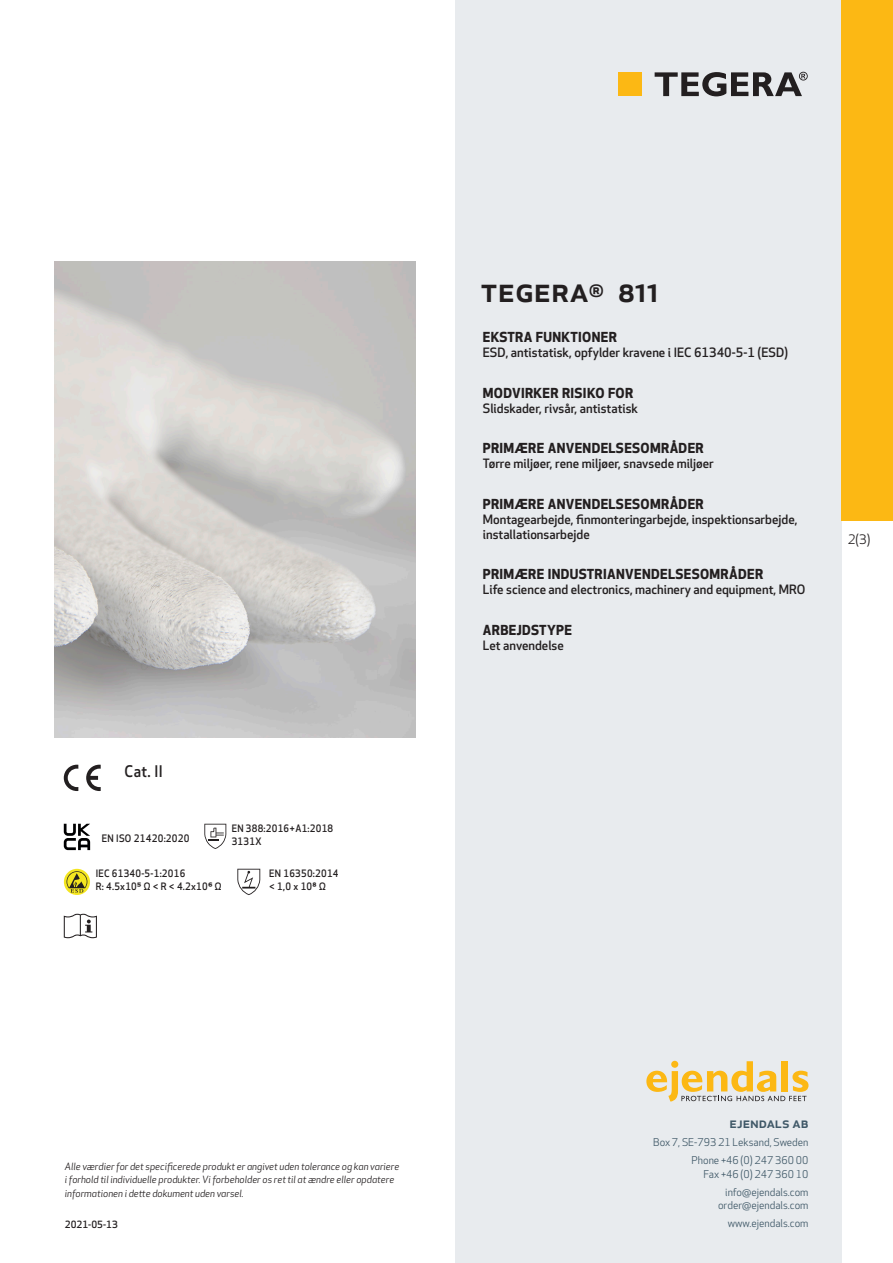
<style>
.page{position:relative;width:893px;height:1263px;background:#fff}
.page>*{position:absolute;margin:0;border:0;box-sizing:border-box;transform-origin:0 0}
.prodname{font:500 34.5px "Apex New";color:#231f20}
.t1{font:500 15.6px "Apex New";color:#231f20;scale:.95 1}
.t2{font:500 15px "Apex New";color:#405968}
.Funktion_body{font:700 13.5px "Apex New";letter-spacing:.025em;color:#231f20}
.t3{font:12.75px "Apex New";color:#231f20}
.Funktion_body-2{font:500 12.6px/15px "Apex New";color:#231f20}
.t4{font:10.5px/18px "Apex New";color:#405968;text-align:right}
.PictogramText{font:500 10.05px "Apex New";letter-spacing:.025em;color:#231f20;scale:.95 1}
.beskrivning__fr{font:500 10.05px "Apex New";letter-spacing:.025em;color:#231f20;scale:.95 1}
.t5{font:italic 9.75px/13.5px "Apex New";color:#231f20}
.t6{font:500 9.75px "Apex New";color:#231f20}
</style>
<div class="page">
<div style="left:455px;top:0;width:387px;height:1263px;background:#e8ebee"></div>
<svg style="left:646px;top:1061px;width:162px;height:40px"></svg>
<div style="left:842px;top:0;width:51px;height:520px;background:#fcb814"></div>
<div style="left:618px;top:72px;width:24px;height:24px;background:#fcb814"></div>
<svg style="left:655px;top:72px;width:153px;height:24px"></svg>
<svg style="left:86px;top:765px;width:15px;height:26px"></svg>
<svg style="left:64px;top:765px;width:14px;height:26px"></svg>
<svg style="left:64px;top:824px;width:26px;height:26px"></svg>
<svg style="left:204px;top:824px;width:22px;height:25px"></svg>
<svg style="left:64px;top:869px;width:26px;height:26px"></svg>
<svg style="left:67px;top:871px;width:20px;height:22px"></svg>
<svg style="left:237px;top:869px;width:23px;height:26px"></svg>
<svg style="left:64px;top:914px;width:33px;height:24px"></svg>
<img style="left:54px;top:261px;width:361px;height:477px">
<p class="t1" style="left:125px;top:761px;width:42px">Cat. II</p>
<p class="PictogramText" style="left:102px;top:831px;width:94px">EN ISO 21420:2020</p>
<p class="PictogramText" style="left:96px;top:866px;width:96px">IEC 61340-5-1:2016</p>
<p class="PictogramText" style="left:96px;top:879px;width:134px">R: 4.5x10⁵ Ω &lt; R &lt; 4.2x10⁶ Ω</p>
<p class="PictogramText" style="left:232px;top:821px;width:108px">EN 388:2016+A1:2018</p>
<p class="PictogramText" style="left:232px;top:834px;width:33px">3131X</p>
<p class="beskrivning__fr" style="left:269px;top:866px;width:75px">EN 16350:2014</p>
<p class="PictogramText" style="left:269px;top:879px;width:61px">&lt; 1,0 x 10⁸ Ω</p>
<p class="prodname" style="left:480px;top:266px;width:180px">TEGERA<sup>®</sup> 811</p>
<p class="Funktion_body" style="left:483px;top:327px;width:136px">EKSTRA FUNKTIONER</p>
<p class="Funktion_body-2" style="left:483px;top:345px;width:307px">ESD, antistatisk, opfylder kravene i IEC 61340-5-1 (ESD)</p>
<p class="Funktion_body" style="left:483px;top:383px;width:152px">MODVIRKER RISIKO FOR</p>
<p class="Funktion_body-2" style="left:483px;top:400px;width:157px">Slidskader, rivsår, antistatisk</p>
<p class="Funktion_body" style="left:483px;top:438px;width:222px">PRIMÆRE ANVENDELSESOMRÅDER</p>
<p class="Funktion_body-2" style="left:483px;top:456px;width:232px">Tørre miljøer, rene miljøer, snavsede miljøer</p>
<p class="Funktion_body" style="left:483px;top:494px;width:222px">PRIMÆRE ANVENDELSESOMRÅDER</p>
<p class="Funktion_body-2" style="left:483px;top:511px;width:316px">Montagearbejde, finmonteringarbejde, inspektionsarbejde, installationsarbejde</p>
<p class="Funktion_body" style="left:483px;top:565px;width:282px">PRIMÆRE INDUSTRIANVENDELSESOMRÅDER</p>
<p class="Funktion_body-2" style="left:483px;top:582px;width:324px">Life science and electronics, machinery and equipment, MRO</p>
<p class="Funktion_body" style="left:483px;top:620px;width:91px">ARBEJDSTYPE</p>
<p class="Funktion_body-2" style="left:483px;top:638px;width:83px">Let anvendelse</p>
<p class="t3" style="left:848px;top:531px;width:24px">2(3)</p>
<p class="t5" style="left:65px;top:1159px;width:336px">Alle værdier for det specificerede produkt er angivet uden tolerance og kan variere i forhold til individuelle produkter. Vi forbeholder os ret til at ændre eller opdatere informationen i dette dokument uden varsel.</p>
<p class="t6" style="left:65px;top:1218px;width:54px">2021-05-13</p>
<p class="t2" style="left:729px;top:1113px;width:80px">ejendals ab</p>
<p class="t4" style="left:653px;top:1133px;width:157px">Box 7, SE-793 21 Leksand, Sweden<br>Phone +46 (0) 247 360 00</p>
<p class="t4" style="left:703px;top:1165px;width:107px">Fax +46 (0) 247 360 10 info@ejendals.com</p>
<p class="t4" style="left:718px;top:1196px;width:92px">order@ejendals.com</p>
<p class="t4" style="left:728px;top:1215px;width:82px">www.ejendals.com</p>
</div>
